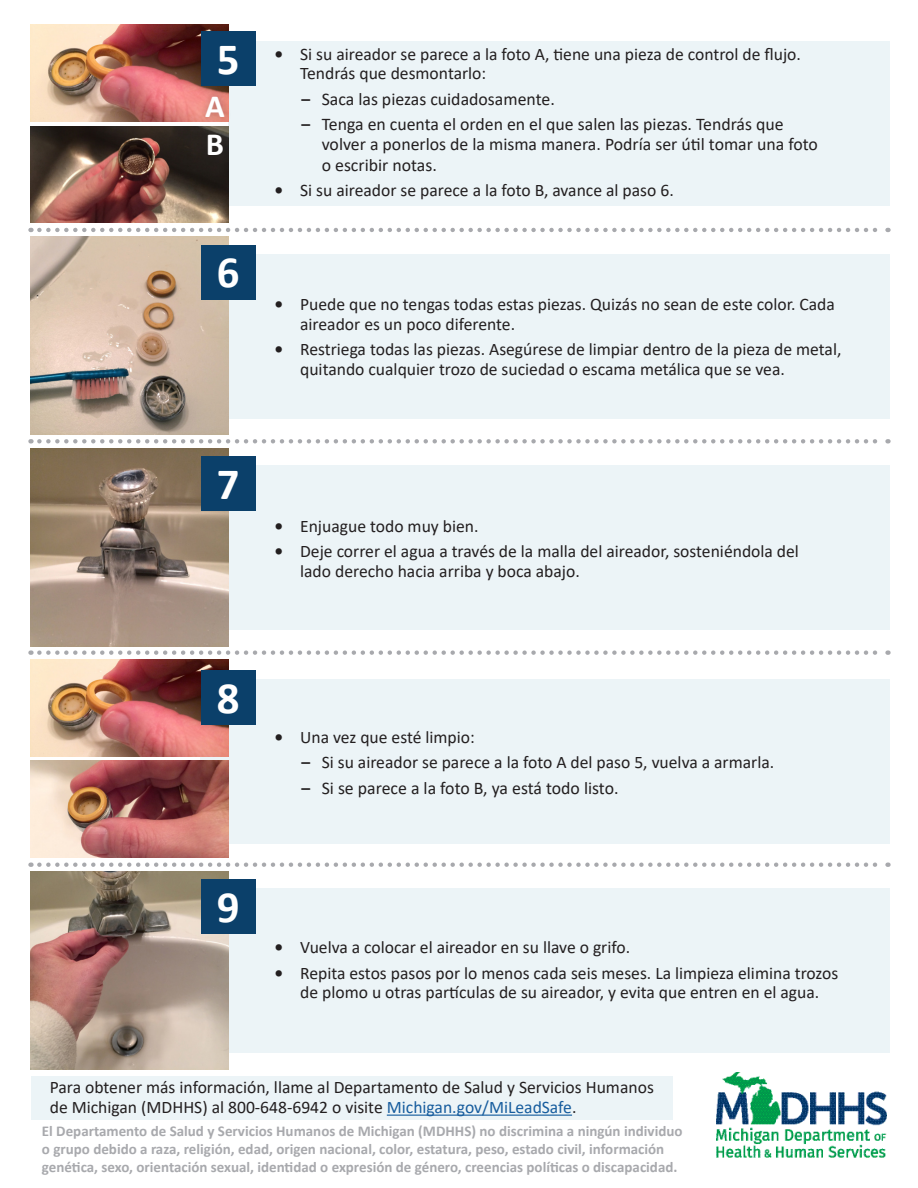
<style>
.page{position:relative;width:918px;height:1188px;background:#fff}
.page>*{position:absolute;margin:0;border:0;box-sizing:border-box;transform-origin:0 0}
.t1{font:700 44.85px "Calibri";color:#fff}
.t2{font:700 32.4px "Calibri";color:#fff}
.t3{font:17.85px/20.2px "Calibri";color:#231f20}
.Paragraph_Style_3{font:17.55px/20px "Calibri";color:#231f20}
.t4{font:700 15px/18px "Calibri";color:#a8a9ad}
.s1{font-weight:700;font-size:17.7px}
.s2{color:#175d9e}
</style>
<div class="page">
<div style="left:229px;top:41px;width:661px;height:165px;background:#ecf4f7"></div>
<div style="left:200px;top:254px;width:690px;height:165px;background:#ecf4f7"></div>
<div style="left:200px;top:466px;width:690px;height:164px;background:#ecf4f7"></div>
<div style="left:200px;top:679px;width:690px;height:165px;background:#ecf4f7"></div>
<div style="left:200px;top:888px;width:690px;height:165px;background:#ecf4f7"></div>
<img style="left:31px;top:25px;width:198px;height:97px">
<img style="left:31px;top:660px;width:198px;height:97px">
<img style="left:31px;top:126px;width:198px;height:97px">
<img style="left:31px;top:761px;width:198px;height:97px">
<img style="left:31px;top:237px;width:198px;height:197px">
<img style="left:31px;top:871px;width:198px;height:198px">
<img style="left:31px;top:448px;width:198px;height:198px">
<div style="left:201px;top:32px;width:55px;height:54px;background:#0b406a"></div>
<div style="left:201px;top:245px;width:55px;height:54px;background:#0b406a"></div>
<div style="left:201px;top:456px;width:55px;height:55px;background:#0b406a"></div>
<div style="left:201px;top:670px;width:55px;height:55px;background:#0b406a"></div>
<div style="left:201px;top:879px;width:55px;height:55px;background:#0b406a"></div>
<div style="left:199px;top:88px;width:34px;height:37px;background:#231f20;opacity:.3"></div>
<div style="left:200px;top:127px;width:31px;height:37px;background:#231f20;opacity:.3"></div>
<svg style="left:39px;top:439px;width:850px;height:5px"></svg>
<svg style="left:39px;top:228px;width:850px;height:4px"></svg>
<svg style="left:39px;top:650px;width:850px;height:5px"></svg>
<svg style="left:39px;top:863px;width:850px;height:4px"></svg>
<img style="left:716px;top:1072px;width:170px;height:86px">
<div style="left:31px;top:1076px;width:642px;height:43px;background:#ecf4f7"></div>
<hr style="left:387px;top:1115px;width:185px;height:1px;background:#175d9e">
<p class="t1" style="left:217px;top:28px;width:24px">5</p>
<p class="t2" style="left:205px;top:83px;width:21px">A</p>
<p class="t2" style="left:206px;top:122px;width:20px">B</p>
<p class="t1" style="left:217px;top:241px;width:24px">6</p>
<p class="t1" style="left:217px;top:452px;width:24px">7</p>
<p class="Paragraph_Style_3" style="left:300px;top:43px;width:502px;text-indent:-26px"><span class="s1">•</span> Si su aireador se parece a la foto A, tiene una pieza de control de flujo.<br>Tendrás que desmontarlo:</p>
<p class="t3" style="left:302px;top:88px;width:255px"><span class="s1">–</span> Saca las piezas cuidadosamente.</p>
<p class="t3" style="left:322px;top:114px;width:498px;text-indent:-20px"><span class="s1">–</span> Tenga en cuenta el orden en el que salen las piezas. Tendrás que volver a ponerlos de la misma manera. Podría ser útil tomar una foto o escribir notas.</p>
<p class="Paragraph_Style_3" style="left:274px;top:179px;width:401px"><span class="s1">•</span> Si su aireador se parece a la foto B, avance al paso 6.</p>
<p class="Paragraph_Style_3" style="left:300px;top:294px;width:536px;text-indent:-26px"><span class="s1">•</span> Puede que no tengas todas estas piezas. Quizás no sean de este color. Cada aireador es un poco diferente.</p>
<p class="Paragraph_Style_3" style="left:300px;top:339px;width:543px;text-indent:-26px"><span class="s1">•</span> Restriega todas las piezas. Asegúrese de limpiar dentro de la pieza de metal, quitando cualquier trozo de suciedad o escama metálica que se vea.</p>
<p class="Paragraph_Style_3" style="left:274px;top:516px;width:206px"><span class="s1">•</span> Enjuague todo muy bien.</p>
<p class="Paragraph_Style_3" style="left:300px;top:541px;width:500px;text-indent:-26px"><span class="s1">•</span> Deje correr el agua a través de la malla del aireador, sosteniéndola del lado derecho hacia arriba y boca abajo.</p>
<p class="t1" style="left:217px;top:666px;width:24px">8</p>
<p class="Paragraph_Style_3" style="left:274px;top:727px;width:202px"><span class="s1">•</span> Una vez que esté limpio:</p>
<p class="Paragraph_Style_3" style="left:302px;top:752px;width:474px"><span class="s1">–</span> Si su aireador se parece a la foto A del paso 5, vuelva a armarla.</p>
<p class="t3" style="left:302px;top:777px;width:319px"><span class="s1">–</span> Si se parece a la foto B, ya está todo listo.</p>
<p class="t1" style="left:217px;top:875px;width:24px">9</p>
<p class="Paragraph_Style_3" style="left:274px;top:937px;width:357px"><span class="s1">•</span> Vuelva a colocar el aireador en su llave o grifo.</p>
<p class="Paragraph_Style_3" style="left:274px;top:962px;width:565px;text-align:center"><span class="s1">•</span> Repita estos pasos por lo menos cada seis meses. La limpieza elimina trozos de plomo u otras partículas de su aireador, y evita que entren en el agua.</p>
<p class="Paragraph_Style_3" style="left:50px;top:1077px;width:606px">Para obtener más información, llame al Departamento de Salud y Servicios Humanos de Michigan (MDHHS) al 800-648-6942 o visite <span class="s2">Michigan.gov/MiLeadSafe</span>.</p>
<p class="t4" style="left:42px;top:1122px;width:642px">El Departamento de Salud y Servicios Humanos de Michigan (MDHHS) no discrimina a ningún individuo o grupo debido a raza, religión, edad, origen nacional, color, estatura, peso, estado civil, información genética, sexo, orientación sexual, identidad o expresión de género, creencias políticas o discapacidad.</p>
</div>
